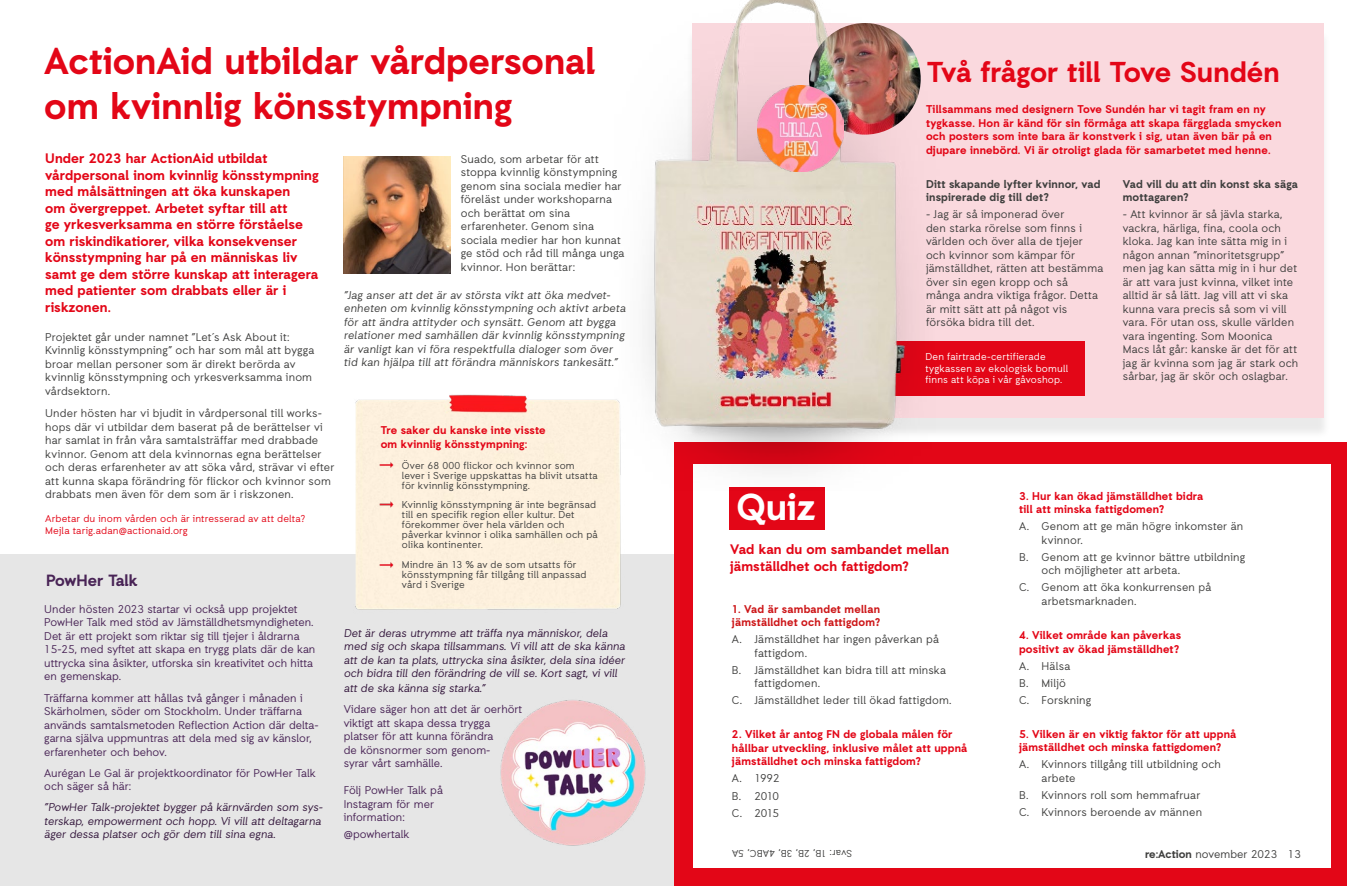
<style>
.page{position:relative;width:1347px;height:886px;background:#fff}
.page>*{position:absolute;margin:0;border:0;box-sizing:border-box;transform-origin:0 0}
.t1{font:700 37.5px/45px "Auxilia";color:#e30617}
.t2{font:700 37.5px "Auxilia";color:#fff}
.t3{font:700 28.75px "Auxilia";color:#e30617}
.t4{font:700 16.25px "Auxilia";color:#492456}
.t5{font:700 13.75px/16.5px "Auxilia";letter-spacing:.005em;color:#e30617}
.t6{font:11.25px/13.5px "Auxilia";letter-spacing:.015em;color:#3f3f3e}
.t7{font:11.25px/13.5px "Auxilia";color:#492456}
.t8{font:700 11.25px/13.5px "Auxilia";letter-spacing:.015em;color:#e30617}
.t9{font:11.25px/13.5px "Auxilia";color:#34173c}
.t10{font:700 11.25px/13.5px "Auxilia";letter-spacing:.015em;color:#3f3f3e}
.t11{font:700 11.25px/13.5px "Auxilia";letter-spacing:.015em;color:#cd1719}
.t12{font:10px/10px "Auxilia";letter-spacing:.02em;color:#3f3f3e}
.t13{font:10px/11.2px "Auxilia";letter-spacing:.02em;color:#fff}
.t14{font:10px/12px "Auxilia";color:#e30617}
.s1{font-weight:700}
</style>
<div class="page">
<div style="left:685px;top:30px;width:645px;height:409px;background:#000;opacity:.17"></div>
<div style="left:692px;top:23px;width:631px;height:395px;background:#fad9de"></div>
<div style="left:877px;top:341px;width:208px;height:54px;background:#e30617"></div>
<div style="left:674px;top:443px;width:672px;height:443px;background:#e30617"></div>
<div style="left:693px;top:464px;width:637px;height:404px;background:#fff"></div>
<div style="left:729px;top:487px;width:96px;height:43px;background:#e30617"></div>
<img style="left:643px;top:0;width:383px;height:471px">
<img style="left:809px;top:23px;width:111px;height:112px;border-radius:56px">
<img style="left:757px;top:85px;width:86px;height:87px">
<div style="left:0;top:554px;width:673px;height:332px;background:#e6e6e6"></div>
<img style="left:344px;top:156px;width:106px;height:118px">
<img style="left:500px;top:700px;width:146px;height:146px">
<img style="left:355px;top:394px;width:266px;height:216px">
<img style="left:379px;top:462px;width:15px;height:7px">
<img style="left:379px;top:501px;width:15px;height:7px">
<img style="left:379px;top:562px;width:15px;height:6px">
<h1 class="t1" style="left:44px;top:38px;width:552px">ActionAid utbildar vårdpersonal om kvinnlig könsstympning</h1>
<p class="t5" style="left:45px;top:150px;width:275px">Under 2023 har ActionAid utbildat vårdpersonal inom kvinnlig könsstympning med målsättningen att öka kunskapen<br>om övergreppet. Arbetet syftar till att<br>ge yrkesverksamma en större förståelse om riskindikatiorer, vilka konsekvenser könsstympning har på en människas liv samt ge dem större kunskap att interagera med patienter som drabbats eller är i riskzonen.</p>
<p class="t6" style="left:461px;top:152px;width:165px">Suado, som arbetar för att stoppa kvinnlig könstympning genom sina sociala medier har föreläst under workshoparna och berättat om sina erfarenheter. Genom sina sociala medier har hon kunnat ge stöd och råd till många unga kvinnor. Hon berättar:</p>
<p class="t6" style="left:344px;top:288px;width:285px">”Jag anser att det är av största vikt att öka medvet&shy;enheten om kvinnlig könsstympning och aktivt arbeta för att ändra attityder och synsätt. Genom att bygga relationer med samhällen där kvinnlig könsstympning är vanligt kan vi föra respektfulla dialoger som över tid kan hjälpa till att förändra människors tankesätt.”</p>
<p class="t6" style="left:45px;top:330px;width:271px">Projektet går under namnet ”Let´s Ask About it:<br>Kvinnlig könsstympning” och har som mål att bygga broar mellan personer som är direkt berörda av kvinnlig könsstympning och yrkesverksamma inom vårdsektorn.</p>
<p class="t6" style="left:45px;top:406px;width:291px">Under hösten har vi bjudit in vårdpersonal till works&shy;hops där vi utbildar dem baserat på de berättelser vi har samlat in från våra samtalsträffar med drabbade kvinnor. Genom att dela kvinnornas egna berättelser och deras erfarenheter av att söka vård, strävar vi efter att kunna skapa förändring för flickor och kvinnor som drabbats men även för dem som är i riskzonen.</p>
<p class="t14" style="left:45px;top:512px;width:262px">Arbetar du inom vården och är intresserad av att delta?<br>Mejla tarig.adan@actionaid.org</p>
<p class="t8" style="left:381px;top:423px;width:166px">Tre saker du kanske inte visste om kvinnlig könsstympning:</p>
<p class="t12" style="left:402px;top:460px;width:197px">Över 68 000 flickor och kvinnor som lever i Sverige uppskattas ha blivit utsatta för kvinnlig könsstympning.</p>
<p class="t12" style="left:402px;top:500px;width:197px">Kvinnlig könsstympning är inte begränsad till en specifik region eller kultur. Det förekommer över hela världen och påverkar kvinnor i olika samhällen och på olika kontinenter.</p>
<p class="t12" style="left:402px;top:559px;width:186px">Mindre än 13 % av de som utsatts för könsstympning får tillgång till anpassad vård i Sverige</p>
<h3 class="t4" style="left:46px;top:570px;width:93px">PowHer Talk</h3>
<p class="t7" style="left:44px;top:602px;width:273px">Under hösten 2023 startar vi också upp projektet PowHer Talk med stöd av Jämställdhetsmyndigheten.<br>Det är ett projekt som riktar sig till tjejer i åldrarna 15-25, med syftet att skapa en trygg plats där de kan uttrycka sina åsikter, utforska sin kreativitet och hitta en gemenskap.</p>
<p class="t7" style="left:44px;top:690px;width:276px">Träffarna kommer att hållas två gånger i månaden i Skärholmen, söder om Stockholm. Under träffarna används samtalsmetoden Reflection Action där delta&shy;garna själva uppmuntras att dela med sig av känslor, erfarenheter och behov.</p>
<p class="t7" style="left:44px;top:765px;width:273px">Aurégan Le Gal är projektkoordinator för PowHer Talk och säger så här:</p>
<p class="t9" style="left:44px;top:800px;width:281px">”PowHer Talk-projektet bygger på kärnvärden som sys&shy;terskap, empowerment och hopp. Vi vill att deltagarna äger dessa platser och gör dem till sina egna.</p>
<p class="t9" style="left:344px;top:626px;width:284px">Det är deras utrymme att träffa nya människor, dela med sig och skapa tillsammans. Vi vill att de ska känna att de kan ta plats, uttrycka sina åsikter, dela sina idéer och bidra till den förändring de vill se. Kort sagt, vi vill</p>
<p class="t9" style="left:344px;top:681px;width:145px">att de ska känna sig starka.”</p>
<p class="t7" style="left:344px;top:702px;width:180px">Vidare säger hon att det är oerhört viktigt att skapa dessa trygga platser för att kunna förändra<br>de könsnormer som genom-<br>syrar vårt samhälle.</p>
<p class="t7" style="left:344px;top:783px;width:101px">Följ PowHer Talk på<br>Instagram för mer information:</p>
<p class="t7" style="left:344px;top:827px;width:67px">@powhertalk</p>
<h2 class="t3" style="left:927px;top:54px;width:354px">Två frågor till Tove Sundén</h2>
<p class="t8" style="left:926px;top:102px;width:357px">Tillsammans med designern Tove Sundén har vi tagit fram en ny tygkasse. Hon är känd för sin förmåga att skapa färgglada smycken och posters som inte bara är konstverk i sig, utan även bär på en djupare innebörd. Vi är otroligt glada för samarbetet med henne.</p>
<p class="t10" style="left:926px;top:177px;width:176px">Ditt skapande lyfter kvinnor, vad inspirerade dig till det?</p>
<p class="t6" style="left:926px;top:207px;width:179px">- Jag är så imponerad över<br>den starka rörelse som finns i världen och över alla de tjejer och kvinnor som kämpar för jämställdhet, rätten att bestämma över sin egen kropp och så många andra viktiga frågor. Detta är mitt sätt att på något vis försöka bidra till det.</p>
<p class="t10" style="left:1122px;top:177px;width:177px">Vad vill du att din konst ska säga mottagaren?</p>
<p class="t6" style="left:1122px;top:207px;width:177px">- Att kvinnor är så jävla starka, vackra, härliga, fina, coola och kloka. Jag kan inte sätta mig in i någon annan ”minoritetsgrupp” men jag kan sätta mig in i hur det är att vara just kvinna, vilket inte alltid är så lätt. Jag vill att vi ska kunna vara precis så som vi vill vara. För utan oss, skulle världen vara ingenting. Som Moonica<br>Macs låt går: kanske är det för att jag är kvinna som jag är stark och sårbar, jag är skör och oslagbar.</p>
<p class="t13" style="left:925px;top:351px;width:144px">Den fairtrade-certifierade tygkassen av ekologisk bomull finns att köpa i vår gåvoshop.</p>
<h1 class="t2" style="left:736px;top:484px;width:81px">Quiz</h1>
<p class="t5" style="left:730px;top:541px;width:221px">Vad kan du om sambandet mellan jämställdhet och fattigdom?</p>
<p class="t11" style="left:732px;top:602px;width:150px">1. Vad är sambandet mellan jämställdhet och fattigdom?</p>
<p class="t6" style="left:754px;top:632px;width:186px;text-indent:-22px">A. Jämställdhet har ingen påverkan på fattigdom.</p>
<p class="t6" style="left:754px;top:663px;width:193px;text-indent:-22px">B. Jämställdhet kan bidra till att minska fattigdomen.</p>
<p class="t6" style="left:732px;top:693px;width:221px">C. Jämställdhet leder till ökad fattigdom.</p>
<p class="t8" style="left:732px;top:727px;width:237px">2. Vilket år antog FN de globala målen för hållbar utveckling, inklusive målet att uppnå jämställdhet och minska fattigdom?</p>
<p class="t6" style="left:732px;top:770px;width:49px;line-height:17px;text-align:justify">A. 1992<br>B. 2010<br>C. 2015</p>
<p class="t12" style="left:852px;top:859px;width:122px;rotate:-180deg">Svar: 1B, 2B, 3B, 4ABC, 5A</p>
<p class="t8" style="left:1019px;top:489px;width:186px">3. Hur kan ökad jämställdhet bidra till att minska fattigdomen?</p>
<p class="t6" style="left:1041px;top:519px;width:203px;text-indent:-22px">A. Genom att ge män högre inkomster än kvinnor.</p>
<p class="t6" style="left:1041px;top:550px;width:205px;text-indent:-22px">B. Genom att ge kvinnor bättre utbildning och möjligheter att arbeta.</p>
<p class="t6" style="left:1041px;top:580px;width:171px;text-indent:-22px">C. Genom att öka konkurrensen på arbetsmarknaden.</p>
<p class="t8" style="left:1019px;top:628px;width:163px">4. Vilket område kan påverkas positivt av ökad jämställdhet?</p>
<p class="t6" style="left:1019px;top:657px;width:74px;line-height:17px">A. Hälsa<br>B. Miljö<br>C. Forskning</p>
<p class="t8" style="left:1019px;top:727px;width:219px">5. Vilken är en viktig faktor för att uppnå jämställdhet och minska fattigdomen?</p>
<p class="t6" style="left:1041px;top:757px;width:181px;text-indent:-22px">A. Kvinnors tillgång till utbildning och arbete</p>
<p class="t6" style="left:1019px;top:786px;width:184px;line-height:17px">B. Kvinnors roll som hemmafruar<br>C. Kvinnors beroende av männen</p>
<p class="t6" style="left:1145px;top:847px;width:157px"><span class="s1">re:Action</span> november 2023 13</p>
</div>
